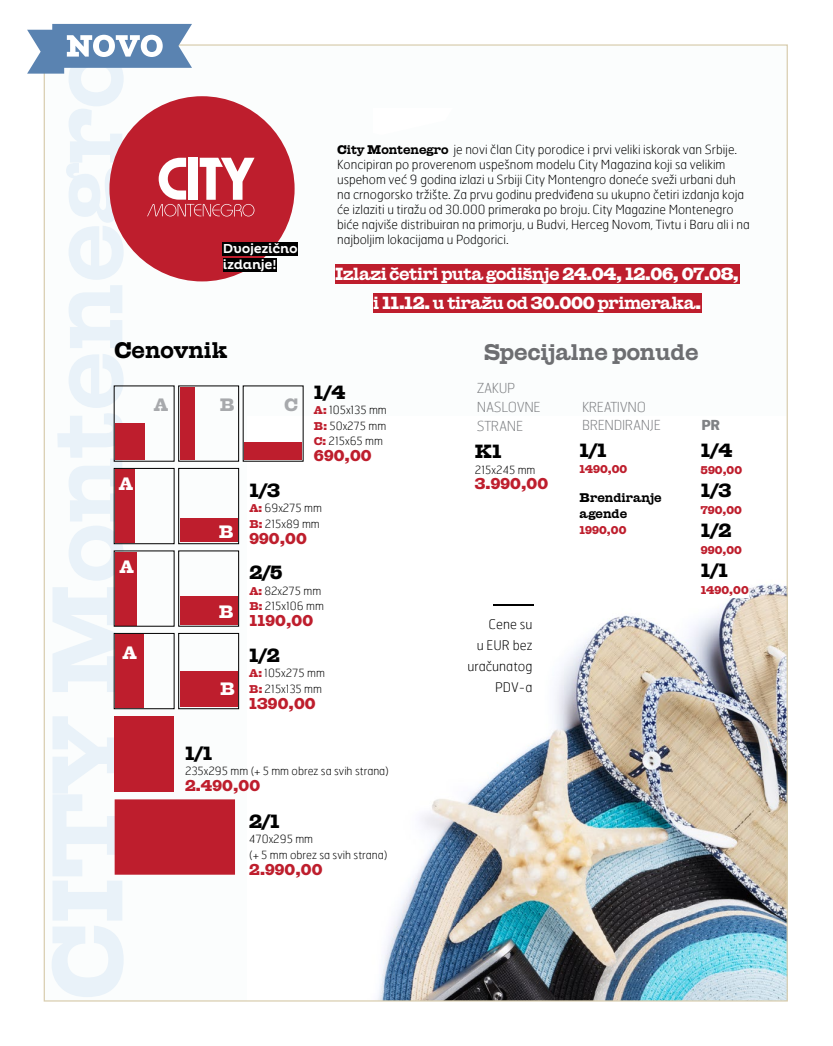
<style>
.page{position:relative;width:833px;height:1046px;background:#fff}
.page>*{position:absolute;margin:0;border:0;box-sizing:border-box;transform-origin:0 0}
.t1{font:100 80px "Pluto";color:#000}
.t2{font:22.5px "Giza";color:#6d6e71}
.t3{font:22.5px "Giza";color:#000}
.t4{font:19px "Giza";color:#000}
.t5{font:17.88px "Giza";color:#fff}
.t6{font:17.88px "Giza";color:#a7a9ac}
.t7{font:17.5px/28.9px "Giza";letter-spacing:-.02em;color:#fff;text-align:center}
.t8{font:15.62px "Giza";letter-spacing:.005em;color:#be1e2d}
.t9{font:100 13.75px/18.8px "Hermes FB";letter-spacing:-.025em;color:#808285}
.t10{font:700 13.75px "Hermes FB";color:#808285}
.t11{font:100 13.25px/20.8px "Hermes FB";color:#000;text-align:right}
.t12{font:500 13.25px/15.8px "Pluto";letter-spacing:-.025em;color:#fff}
.t13{font:100 12.5px/15px "Hermes FB";color:#000}
.t14{font:12.5px/16.2px "Giza";color:#000}
.t15{font:100 11.25px/15.6px "Hermes FB";color:#000}
.t16{font:11.25px "Giza";color:#be1e2d}
.s1{font-family:"Giza";font-weight:400}
.s2{font-family:"Giza";font-weight:400;color:#be1e2d}
</style>
<div class="page">
<div style="left:44px;top:45px;width:743px;height:955px;background:#fbfdfd"></div>
<img style="left:247px;top:416px;width:539px;height:583px">
<div style="left:115px;top:552px;width:22px;height:73px;background:#be1e2d"></div>
<div style="left:115px;top:634px;width:29px;height:73px;background:#be1e2d"></div>
<div style="left:180px;top:596px;width:57px;height:28px;background:#be1e2d"></div>
<div style="left:180px;top:671px;width:57px;height:36px;background:#be1e2d"></div>
<div style="left:244px;top:442px;width:58px;height:18px;background:#be1e2d"></div>
<div style="left:116px;top:423px;width:29px;height:36px;background:#be1e2d"></div>
<div style="left:178px;top:385px;width:61px;height:76px;border:1px solid #000"></div>
<div style="left:180px;top:387px;width:14px;height:72px;background:#be1e2d"></div>
<div style="left:115px;top:469px;width:19px;height:73px;background:#be1e2d"></div>
<div style="left:180px;top:518px;width:57px;height:24px;background:#be1e2d"></div>
<div style="left:114px;top:468px;width:60px;height:76px;border:1px solid #000"></div>
<div style="left:178px;top:468px;width:61px;height:76px;border:1px solid #000"></div>
<div style="left:178px;top:550px;width:61px;height:76px;border:1px solid #000"></div>
<div style="left:178px;top:633px;width:61px;height:75px;border:1px solid #000"></div>
<div style="left:115px;top:799px;width:120px;height:75px;background:#be1e2d"></div>
<div style="left:114px;top:715px;width:60px;height:76px;background:#be1e2d"></div>
<svg style="left:27px;top:24px;width:165px;height:50px"></svg>
<div style="left:109px;top:96px;width:185px;height:185px;background:#be1e2d;border-radius:50%"></div>
<svg style="left:147px;top:158px;width:107px;height:58px"></svg>
<div style="left:701px;top:440px;width:48px;height:157px;background:#fff"></div>
<div style="left:335px;top:264px;width:404px;height:19px;background:#be1e2d"></div>
<div style="left:373px;top:293px;width:328px;height:19px;background:#be1e2d"></div>
<div style="left:223px;top:243px;width:75px;height:13px;background:#000"></div>
<div style="left:223px;top:258px;width:54px;height:14px;background:#000"></div>
<p class="t12" style="left:223px;top:241px;width:76px">Dvojezično izdanje!</p>
<h2 class="t3" style="left:114px;top:337px;width:115px">Cenovnik</h2>
<p class="t13" style="left:337px;top:141px;width:414px"><span class="s1">City Montenegro</span> je novi član City porodice i prvi veliki iskorak van Srbije.<br>Koncipiran po proverenom uspešnom modelu City Magazina koji sa velikim uspehom već 9 godina izlazi u Srbiji City Montengro doneće sveži urbani duh na crnogorsko tržište. Za prvu godinu predviđena su ukupno četiri izdanja koja će izlaziti u tiražu od 30.000 primeraka po broju. City Magazine Montenegro biće najviše distribuiran na primorju, u Budvi, Herceg Novom, Tivtu i Baru ali i na najboljim lokacijama u Podgorici.</p>
<h3 class="t7" style="left:335px;top:260px;width:405px">Izlazi četiri puta godišnje 24.04, 12.06, 07.08, i 11.12. u tiražu od 30.000 primeraka.</h3>
<h2 class="t2" style="left:484px;top:339px;width:216px">Specijalne ponude</h2>
<h3 class="t5" style="left:119px;top:474px;width:16px">A</h3>
<h3 class="t5" style="left:119px;top:556px;width:16px">A</h3>
<h3 class="t5" style="left:123px;top:643px;width:16px">A</h3>
<h3 class="t6" style="left:154px;top:394px;width:16px">A</h3>
<h3 class="t6" style="left:220px;top:394px;width:17px">B</h3>
<h3 class="t6" style="left:284px;top:394px;width:15px">C</h3>
<h3 class="t4" style="left:314px;top:381px;width:33px">1/4</h3>
<p class="t15" style="left:314px;top:402px;width:74px;text-align:justify"><span class="s2">A:</span> 105x135 mm <span class="s2">B:</span> 50x275 mm <span class="s2">C:</span> 215x65 mm</p>
<p class="t8" style="left:314px;top:446px;width:59px">690,00</p>
<h3 class="t5" style="left:219px;top:521px;width:17px">B</h3>
<h3 class="t5" style="left:219px;top:601px;width:17px">B</h3>
<h3 class="t5" style="left:220px;top:678px;width:17px">B</h3>
<h3 class="t4" style="left:249px;top:479px;width:32px">1/3</h3>
<p class="t15" style="left:249px;top:500px;width:74px"><span class="s2">A:</span> 69x275 mm<br><span class="s2">B:</span> 215x89 mm</p>
<p class="t8" style="left:249px;top:529px;width:59px">990,00</p>
<h3 class="t4" style="left:249px;top:561px;width:34px">2/5</h3>
<p class="t15" style="left:249px;top:582px;width:76px"><span class="s2">A:</span> 82x275 mm<br><span class="s2">B:</span> 215x106 mm</p>
<p class="t8" style="left:249px;top:611px;width:65px">1190,00</p>
<h3 class="t4" style="left:249px;top:644px;width:32px">1/2</h3>
<p class="t15" style="left:249px;top:665px;width:77px"><span class="s2">A:</span> 105x275 mm<br><span class="s2">B:</span> 215x135 mm</p>
<p class="t8" style="left:249px;top:694px;width:68px">1390,00</p>
<h3 class="t4" style="left:185px;top:742px;width:29px">1/1</h3>
<p class="t15" style="left:185px;top:763px;width:205px">235x295 mm (+ 5 mm obrez sa svih strana)</p>
<p class="t8" style="left:185px;top:776px;width:77px">2.490,00</p>
<h3 class="t4" style="left:249px;top:810px;width:32px">2/1</h3>
<p class="t15" style="left:249px;top:831px;width:140px">470x295 mm<br>(+ 5 mm obrez sa svih strana)</p>
<p class="t8" style="left:249px;top:860px;width:75px">2.990,00</p>
<p class="t9" style="left:477px;top:378px;width:65px">ZAKUP<br>NASLOVNE<br>STRANE</p>
<h3 class="t4" style="left:475px;top:440px;width:28px">K1</h3>
<p class="t15" style="left:475px;top:461px;width:62px">215x245 mm</p>
<p class="t8" style="left:475px;top:475px;width:75px">3.990,00</p>
<h1 class="t1" style="left:482px;top:527px;width:65px">_</h1>
<p class="t11" style="left:467px;top:613px;width:66px">Cene su<br>u EUR bez uračunatog<br>PDV-a</p>
<p class="t9" style="left:582px;top:397px;width:80px">KREATIVNO<br>BRENDIRANJE</p>
<h3 class="t4" style="left:579px;top:440px;width:29px">1/1</h3>
<p class="t16" style="left:579px;top:462px;width:49px">1490,00</p>
<p class="t14" style="left:579px;top:489px;width:84px">Brendiranje agende</p>
<p class="t16" style="left:579px;top:523px;width:48px">1990,00</p>
<p class="t10" style="left:701px;top:416px;width:20px">PR</p>
<h3 class="t4" style="left:701px;top:440px;width:33px">1/4</h3>
<p class="t16" style="left:701px;top:463px;width:43px">590,00</p>
<h3 class="t4" style="left:701px;top:480px;width:32px">1/3</h3>
<p class="t16" style="left:701px;top:503px;width:43px">790,00</p>
<h3 class="t4" style="left:701px;top:520px;width:32px">1/2</h3>
<p class="t16" style="left:701px;top:543px;width:43px">990,00</p>
<h3 class="t4" style="left:701px;top:560px;width:29px">1/1</h3>
<p class="t16" style="left:701px;top:583px;width:49px">1490,00</p>
</div>
